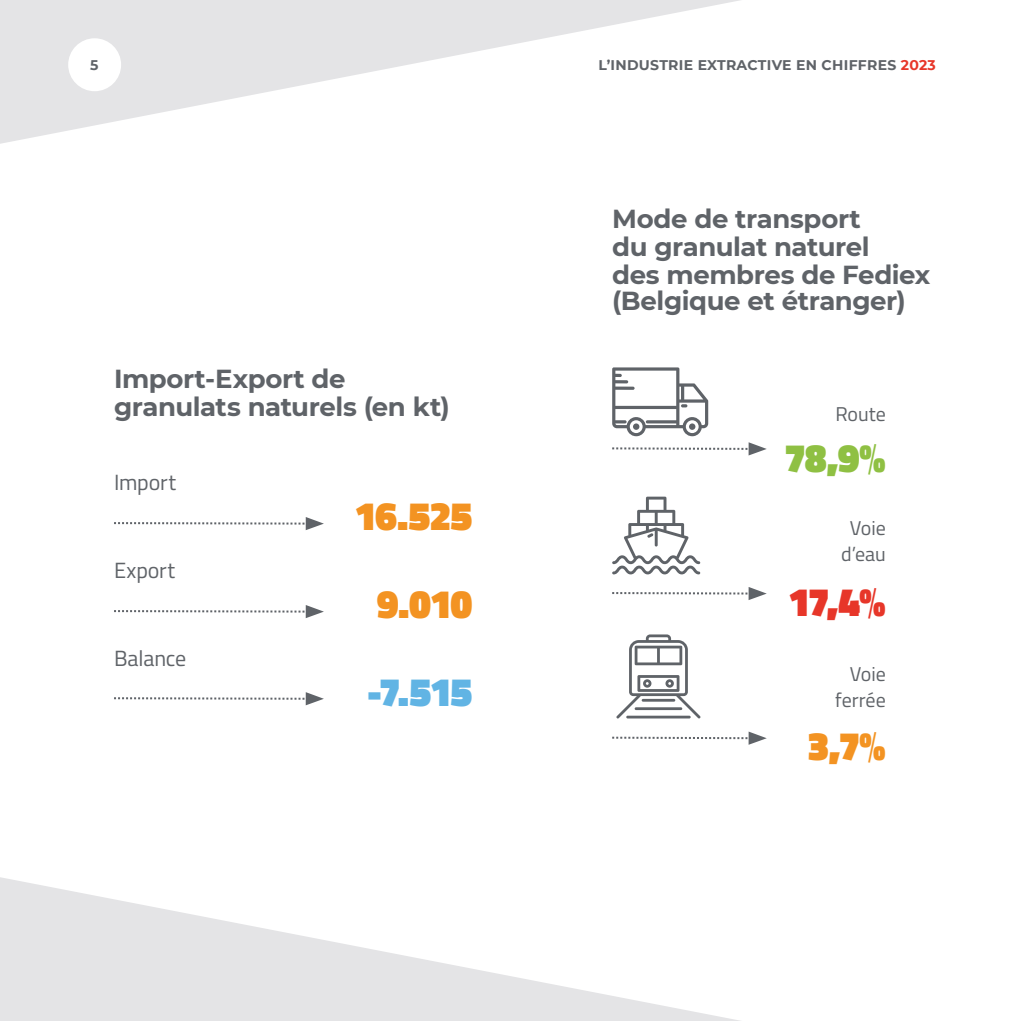
<style>
.page{position:relative;width:1021px;height:1021px;background:#fff}
.page>*{position:absolute;margin:0;border:0;box-sizing:border-box;transform-origin:0 0}
.t1{font:900 40px "Titillium Web";letter-spacing:-.03em;color:#f39322}
.t2{font:900 40px "Titillium Web";color:#61b4e4}
.t3{font:900 40px "Titillium Web";color:#8fc043}
.t4{font:900 40px "Titillium Web";color:#e73629}
.t5{font:700 26px/27.4px "Montserrat";letter-spacing:-.015em;color:#5f6368}
.t6{font:22px "Titillium Web";letter-spacing:-.005em;color:#5f6368}
.t7{font:20px/26px "Titillium Web";letter-spacing:-.005em;color:#5f6368;text-align:center}
.t8{font:700 14px "Montserrat";letter-spacing:.02em;color:#5f6368}
.s1{color:#e73629}
</style>
<div class="page">
<svg style="left:0;top:0;width:740px;height:144px"></svg>
<div style="left:68px;top:38px;width:53px;height:53px;background:#fff;border-radius:50%"></div>
<svg style="left:0;top:877px;width:735px;height:143px"></svg>
<svg style="left:616px;top:634px;width:84px;height:84px"></svg>
<hr style="left:641px;top:699px;width:34px;height:2px;background:#5f6368">
<hr style="left:634px;top:707px;width:48px;height:3px;background:#5f6368">
<hr style="left:626px;top:715px;width:64px;height:3px;background:#5f6368">
<svg style="left:612px;top:496px;width:88px;height:78px"></svg>
<svg style="left:612px;top:367px;width:154px;height:88px"></svg>
<svg style="left:612px;top:587px;width:154px;height:13px"></svg>
<svg style="left:612px;top:731px;width:154px;height:13px"></svg>
<svg style="left:114px;top:517px;width:210px;height:13px"></svg>
<svg style="left:114px;top:605px;width:210px;height:13px"></svg>
<svg style="left:114px;top:692px;width:210px;height:13px"></svg>
<p class="t8" style="left:90px;top:55px;width:10px">5</p>
<p class="t8" style="left:598px;top:55px;width:339px">L’INDUSTRIE EXTRACTIVE EN CHIFFRES <span class="s1">2023</span></p>
<p class="t5" style="left:114px;top:363px;width:337px;line-height:28px">Import-Export de granulats naturels (en kt)</p>
<p class="t6" style="left:114px;top:466px;width:63px">Import</p>
<p class="t6" style="left:114px;top:554px;width:63px">Export</p>
<p class="t6" style="left:114px;top:642px;width:74px">Balance</p>
<h1 class="t1" style="left:354px;top:487px;width:120px">16.525</h1>
<h1 class="t1" style="left:377px;top:575px;width:97px">9.010</h1>
<h1 class="t2" style="left:367px;top:663px;width:107px">-7.515</h1>
<p class="t5" style="left:612px;top:204px;width:319px">Mode de transport<br>du granulat naturel<br>des membres de Fediex (Belgique et étranger)</p>
<p class="t7" style="left:835px;top:400px;width:52px">Route</p>
<h1 class="t3" style="left:784px;top:428px;width:103px">78,9%</h1>
<p class="t7" style="left:841px;top:514px;width:46px">Voie d’eau</p>
<h1 class="t4" style="left:788px;top:572px;width:99px">17,4%</h1>
<p class="t7" style="left:835px;top:660px;width:52px;text-align:right">Voie ferrée</p>
<h1 class="t1" style="left:807px;top:716px;width:80px">3,7%</h1>
</div>
